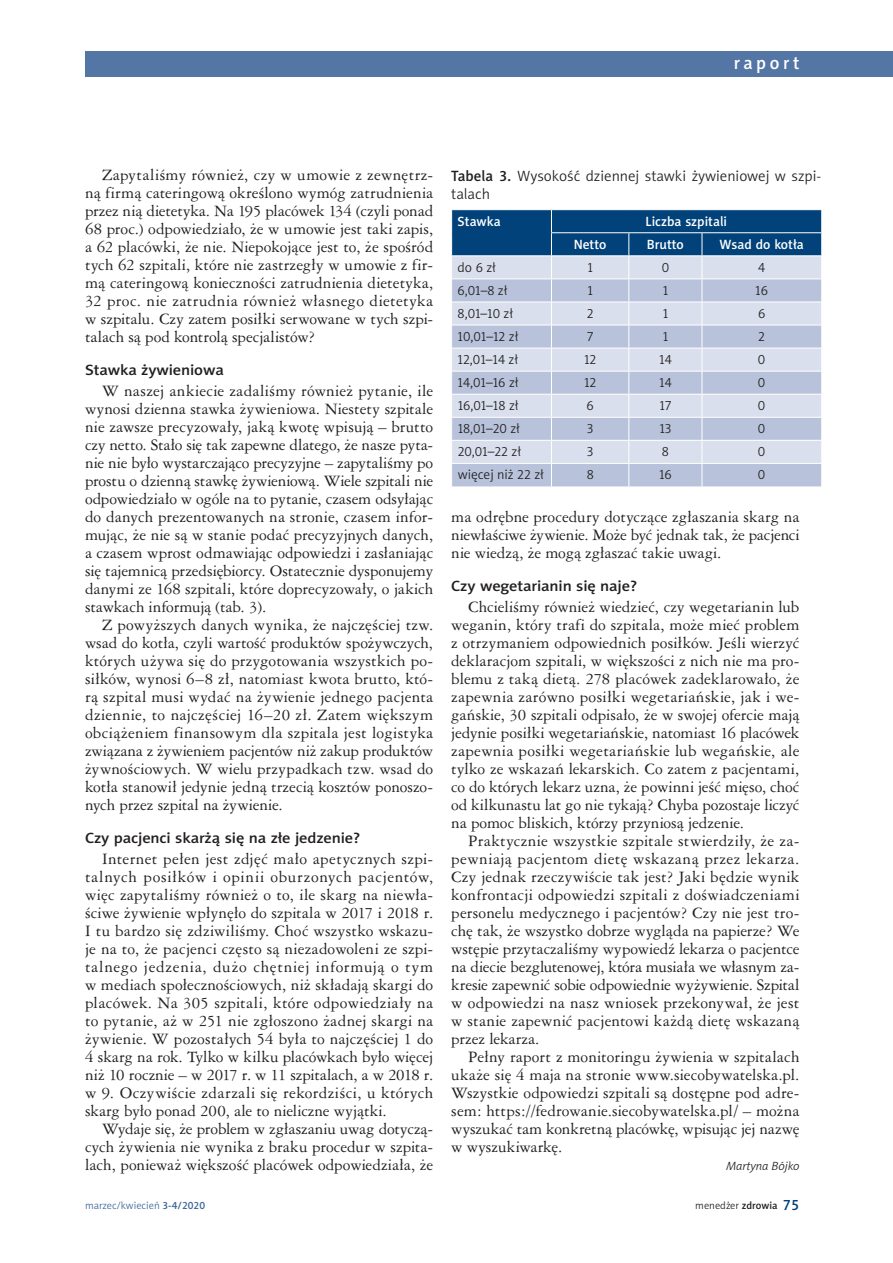
<style>
.page{position:relative;width:893px;height:1263px;background:#fff}
.page>*{position:absolute;margin:0;border:0;box-sizing:border-box;transform-origin:0 0}
.t1{font:18px "Naomi Sans EFN Medium";letter-spacing:.2em;color:#fff}
.t2{font:15px/18px "Ameri Garmnd PL";color:#231f20;text-align:justify}
.t3{font:15px "Naomi Sans EFN Medium";letter-spacing:-.01em;color:#231f20;scale:1.1 1}
.t4{font:15px/18px "Naomi Sans EFN Light";color:#231f20}
.t5{font:13.5px "Naomi Sans EFN Light";color:#231f20}
.t6{font:13.5px "Naomi Sans EFN Medium";color:#fff}
.t7{font:italic 12px "Naomi Sans EFN Light";color:#231f20}
.t8{font:10.5px "Naomi Sans EFN Light";color:#3d6799}
.t9{font:10.5px "Naomi Sans EFN Light";color:#231f20}
.s1{font-family:"Naomi Sans EFN Medium"}
.s2{font-family:"Naomi Sans EFN Medium";font-size:15px;color:#004279}
</style>
<div class="page">
<div style="left:85px;top:51px;width:808px;height:26px;background:#5476a5"></div>
<svg style="left:451px;top:210px;width:370px;height:276px;background:#adbdd4"></svg>
<p class="t1" style="left:734px;top:52px;width:67px">raport</p>
<p class="t2" style="left:85px;top:165px;width:350px;text-indent:17px">Zapytaliśmy również, czy w umowie z zewnętrz&shy;ną firmą cateringową określono wymóg zatrudnienia przez nią dietetyka. Na 195 placówek 134 (czyli ponad 68 proc.) odpowiedziało, że w umowie jest taki zapis, a 62 placówki, że nie. Niepokojące jest to, że spośród tych 62 szpitali, które nie zastrzegły w umowie z fir&shy;mą cateringową konieczności zatrudnienia dietetyka, 32 proc. nie zatrudnia również własnego dietetyka w szpitalu. Czy zatem posiłki serwowane w tych szpi&shy;talach są pod kontrolą specjalistów?</p>
<p class="t3" style="left:85px;top:361px;width:128px">Stawka żywieniowa</p>
<p class="t2" style="left:85px;top:381px;width:350px;text-indent:17px">W naszej ankiecie zadaliśmy również pytanie, ile wynosi dzienna stawka żywieniowa. Niestety szpitale nie zawsze precyzowały, jaką kwotę wpisują – brutto czy netto. Stało się tak zapewne dlatego, że nasze pyta&shy;nie nie było wystarczająco precyzyjne – zapytaliśmy po prostu o dzienną stawkę żywieniową. Wiele szpitali nie odpowiedziało w ogóle na to pytanie, czasem odsyłając do danych prezentowanych na stronie, czasem infor&shy;mując, że nie są w stanie podać precyzyjnych danych, a czasem wprost odmawiając odpowiedzi i zasłaniając się tajemnicą przedsiębiorcy. Ostatecznie dysponujemy danymi ze 168 szpitali, które doprecyzowały, o jakich stawkach informują (tab. 3).</p>
<p class="t2" style="left:85px;top:615px;width:350px;text-indent:17px">Z powyższych danych wynika, że najczęściej tzw. wsad do kotła, czyli wartość produktów spożywczych, których używa się do przygotowania wszystkich po&shy;siłków, wynosi 6–8 zł, natomiast kwota brutto, któ&shy;rą szpital musi wydać na żywienie jednego pacjenta dziennie, to najczęściej 16–20 zł. Zatem większym obciążeniem finansowym dla szpitala jest logistyka związana z żywieniem pacjentów niż zakup produktów żywnościowych. W wielu przypadkach tzw. wsad do kotła stanowił jedynie jedną trzecią kosztów ponoszo&shy;nych przez szpital na żywienie.</p>
<p class="t3" style="left:85px;top:829px;width:252px">Czy pacjenci skarżą się na złe jedzenie?</p>
<p class="t2" style="left:85px;top:849px;width:350px;text-indent:17px">Internet pełen jest zdjęć mało apetycznych szpi&shy;talnych posiłków i opinii oburzonych pacjentów, więc zapytaliśmy również o to, ile skarg na niewła&shy;ściwe żywienie wpłynęło do szpitala w 2017 i 2018 r.<br>I tu bardzo się zdziwiliśmy. Choć wszystko wskazu&shy;je na to, że pacjenci często są niezadowoleni ze szpi&shy;talnego jedzenia, dużo chętniej informują o tym w mediach społecznościowych, niż składają skargi do placówek. Na 305 szpitali, które odpowiedziały na to pytanie, aż w 251 nie zgłoszono żadnej skargi na żywienie. W pozostałych 54 była to najczęściej 1 do 4 skarg na rok. Tylko w kilku placówkach było więcej niż 10 rocznie – w 2017 r. w 11 szpitalach, a w 2018 r. w 9. Oczywiście zdarzali się rekordziści, u których skarg było ponad 200, ale to nieliczne wyjątki.</p>
<p class="t2" style="left:85px;top:1119px;width:350px;text-indent:17px">Wydaje się, że problem w zgłaszaniu uwag dotyczą&shy;cych żywienia nie wynika z braku procedur w szpita&shy;lach, ponieważ większość placówek odpowiedziała, że</p>
<p class="t4" style="left:451px;top:167px;width:371px"><span class="s1">Tabela 3.</span> Wysokość dziennej stawki żywieniowej w szpi&shy;talach</p>
<p class="t6" style="left:458px;top:213px;width:45px">Stawka</p>
<p class="t6" style="left:646px;top:213px;width:83px">Liczba szpitali</p>
<p class="t6" style="left:574px;top:236px;width:34px">Netto</p>
<p class="t6" style="left:647px;top:236px;width:38px">Brutto</p>
<p class="t6" style="left:719px;top:236px;width:86px">Wsad do kotła</p>
<p class="t5" style="left:458px;top:260px;width:40px">do 6 zł</p>
<p class="t5" style="left:587px;top:260px;width:7px">1</p>
<p class="t5" style="left:662px;top:260px;width:9px">0</p>
<p class="t5" style="left:758px;top:260px;width:9px">4</p>
<p class="t5" style="left:458px;top:283px;width:51px">6,01–8 zł</p>
<p class="t5" style="left:587px;top:283px;width:7px">1</p>
<p class="t5" style="left:663px;top:283px;width:7px">1</p>
<p class="t5" style="left:755px;top:283px;width:14px">16</p>
<p class="t5" style="left:458px;top:306px;width:57px">8,01–10 zł</p>
<p class="t5" style="left:587px;top:306px;width:8px">2</p>
<p class="t5" style="left:663px;top:306px;width:7px">1</p>
<p class="t5" style="left:758px;top:306px;width:9px">6</p>
<p class="t5" style="left:458px;top:329px;width:62px">10,01–12 zł</p>
<p class="t5" style="left:587px;top:329px;width:8px">7</p>
<p class="t5" style="left:663px;top:329px;width:7px">1</p>
<p class="t5" style="left:758px;top:329px;width:8px">2</p>
<p class="t5" style="left:458px;top:352px;width:62px">12,01–14 zł</p>
<p class="t5" style="left:584px;top:352px;width:14px">12</p>
<p class="t5" style="left:659px;top:352px;width:14px">14</p>
<p class="t5" style="left:758px;top:352px;width:9px">0</p>
<p class="t5" style="left:458px;top:375px;width:62px">14,01–16 zł</p>
<p class="t5" style="left:584px;top:375px;width:14px">12</p>
<p class="t5" style="left:659px;top:375px;width:14px">14</p>
<p class="t5" style="left:758px;top:375px;width:9px">0</p>
<p class="t5" style="left:458px;top:398px;width:62px">16,01–18 zł</p>
<p class="t5" style="left:587px;top:398px;width:9px">6</p>
<p class="t5" style="left:659px;top:398px;width:14px">17</p>
<p class="t5" style="left:758px;top:398px;width:9px">0</p>
<p class="t5" style="left:458px;top:421px;width:64px">18,01–20 zł</p>
<p class="t5" style="left:587px;top:421px;width:8px">3</p>
<p class="t5" style="left:659px;top:421px;width:14px">13</p>
<p class="t5" style="left:758px;top:421px;width:9px">0</p>
<p class="t5" style="left:458px;top:444px;width:65px">20,01–22 zł</p>
<p class="t5" style="left:587px;top:444px;width:8px">3</p>
<p class="t5" style="left:662px;top:444px;width:9px">8</p>
<p class="t5" style="left:758px;top:444px;width:9px">0</p>
<p class="t5" style="left:458px;top:467px;width:88px">więcej niż 22 zł</p>
<p class="t5" style="left:587px;top:467px;width:9px">8</p>
<p class="t5" style="left:659px;top:467px;width:14px">16</p>
<p class="t5" style="left:758px;top:467px;width:9px">0</p>
<p class="t2" style="left:451px;top:507px;width:350px">ma odrębne procedury dotyczące zgłaszania skarg na niewłaściwe żywienie. Może być jednak tak, że pacjenci nie wiedzą, że mogą zgłaszać takie uwagi.</p>
<p class="t3" style="left:451px;top:577px;width:171px">Czy wegetarianin się naje?</p>
<p class="t2" style="left:451px;top:597px;width:350px;text-indent:17px">Chcieliśmy również wiedzieć, czy wegetarianin lub weganin, który trafi do szpitala, może mieć problem z otrzymaniem odpowiednich posiłków. Jeśli wierzyć deklaracjom szpitali, w większości z nich nie ma pro&shy;blemu z taką dietą. 278 placówek zadeklarowało, że zapewnia zarówno posiłki wegetariańskie, jak i we&shy;gańskie, 30 szpitali odpisało, że w swojej ofercie mają jedynie posiłki wegetariańskie, natomiast 16 placówek zapewnia posiłki wegetariańskie lub wegańskie, ale tylko ze wskazań lekarskich. Co zatem z pacjentami, co do których lekarz uzna, że powinni jeść mięso, choć od kilkunastu lat go nie tykają? Chyba pozostaje liczyć na pomoc bliskich, którzy przyniosą jedzenie.</p>
<p class="t2" style="left:451px;top:831px;width:350px;text-indent:17px">Praktycznie wszystkie szpitale stwierdziły, że za&shy;pewniają pacjentom dietę wskazaną przez lekarza.<br>Czy jednak rzeczywiście tak jest? Jaki będzie wynik konfrontacji odpowiedzi szpitali z doświadczeniami personelu medycznego i pacjentów? Czy nie jest tro&shy;chę tak, że wszystko dobrze wygląda na papierze? We wstępie przytaczaliśmy wypowiedź lekarza o pacjentce na diecie bezglutenowej, która musiała we własnym za&shy;kresie zapewnić sobie odpowiednie wyżywienie. Szpital w odpowiedzi na nasz wniosek przekonywał, że jest w stanie zapewnić pacjentowi każdą dietę wskazaną przez lekarza.</p>
<p class="t2" style="left:451px;top:1047px;width:350px;text-indent:17px">Pełny raport z monitoringu żywienia w szpitalach ukaże się 4 maja na stronie www.siecobywatelska.pl.<br>Wszystkie odpowiedzi szpitali są dostępne pod adre&shy;sem: https://fedrowanie.siecobywatelska.pl/ – można wyszukać tam konkretną placówkę, wpisując jej nazwę w wyszukiwarkę.</p>
<p class="t7" style="left:726px;top:1160px;width:75px">Martyna Bójko</p>
<p class="t8" style="left:85px;top:1199px;width:122px">marzec/kwiecień <span class="s1">3-4/2020</span></p>
<p class="t9" style="left:695px;top:1199px;width:106px">menedżer <span class="s1">zdrowia</span> <span class="s2">75</span></p>
</div>
